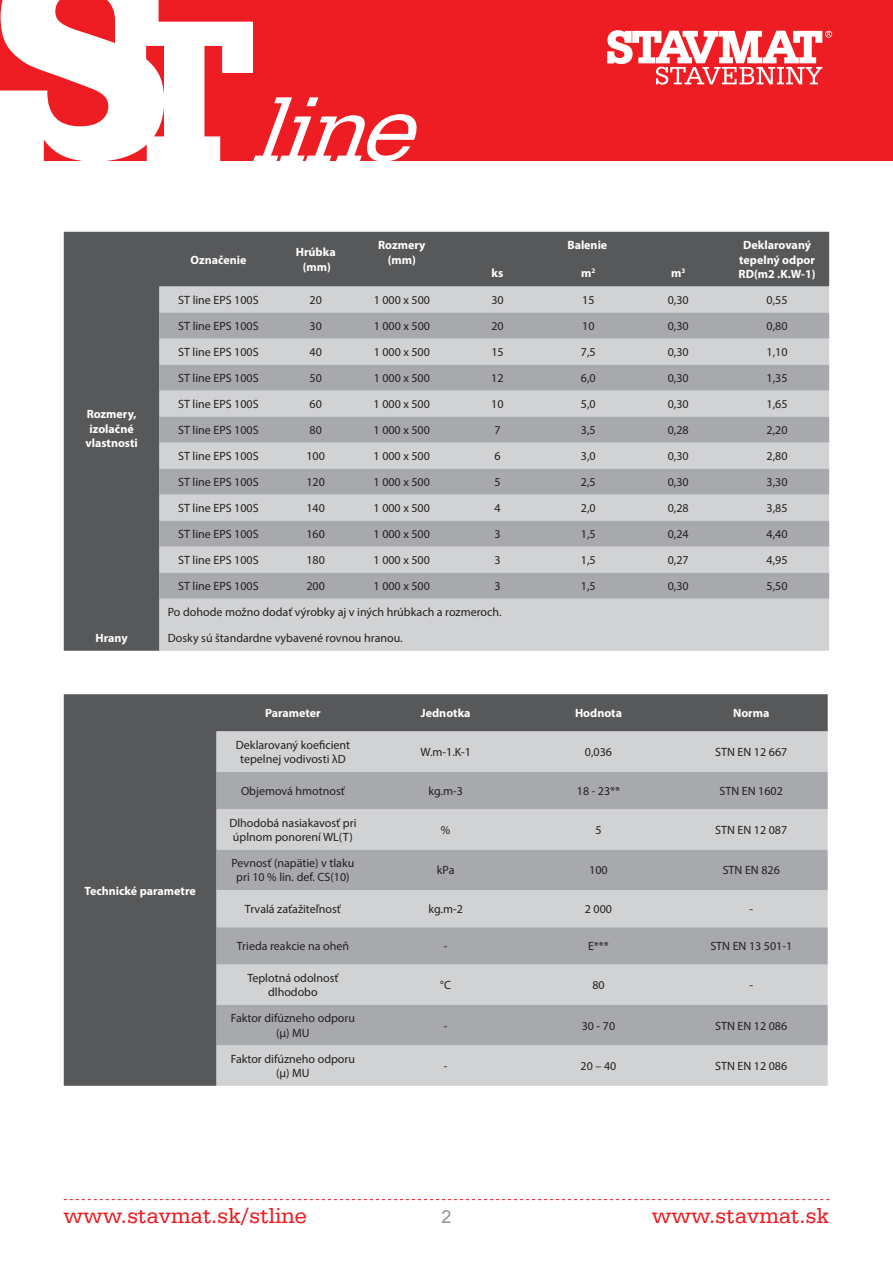
<style>
.page{position:relative;width:893px;height:1263px;background:#fff}
.page>*{position:absolute;margin:0;border:0;box-sizing:border-box;transform-origin:0 0}
.t1{font:22.8px "Serifa TL";color:#ee1d23}
.t2{font:18px "Arial";color:#939598}
.t3{font:12px/14.4px "Myriad Pro";color:#231f20;text-align:center}
.t4{font:700 12px/14.4px "Myriad Pro";color:#fff;text-align:center}
.t5{font:700 7.05px "Myriad Pro";color:#fff}
</style>
<div class="page">
<div style="left:0;top:0;width:893px;height:160px;background:#ee1d23"></div>
<svg style="left:607px;top:30px;width:225px;height:55px"></svg>
<svg style="left:64px;top:1199px;width:765px;height:1px"></svg>
<svg style="left:0;top:0;width:417px;height:161px"></svg>
<div style="left:64px;top:232px;width:765px;height:419px;background:#57585a"></div>
<div style="left:159px;top:287px;width:670px;height:364px;background:#d1d2d4"></div>
<svg style="left:159px;top:313px;width:670px;height:286px;background:#bbbcbf"></svg>
<div style="left:64px;top:694px;width:764px;height:392px;background:#57585a"></div>
<div style="left:217px;top:731px;width:611px;height:355px;background:#d1d2d4"></div>
<svg style="left:217px;top:772px;width:611px;height:273px;background:#b9babe"></svg>
<p class="t4" style="left:85px;top:407px;width:54px">Rozmery, izolačné vlastnosti</p>
<p class="t4" style="left:191px;top:252px;width:57px">Označenie</p>
<p class="t4" style="left:296px;top:245px;width:41px">Hrúbka (mm)</p>
<p class="t4" style="left:378px;top:238px;width:49px">Rozmery (mm)</p>
<p class="t4" style="left:567px;top:238px;width:41px">Balenie</p>
<p class="t4" style="left:739px;top:238px;width:77px">Deklarovaný tepelný odpor</p>
<p class="t5" style="left:592px;top:266px;width:5px">2</p>
<p class="t4" style="left:671px;top:265px;width:16px">m<sup>3</sup></p>
<p class="t4" style="left:492px;top:265px;width:13px">ks</p>
<p class="t4" style="left:581px;top:265px;width:12px">m</p>
<p class="t4" style="left:739px;top:266px;width:79px">RD(m2 .K.W-1)</p>
<p class="t3" style="left:178px;top:293px;width:82px">ST line EPS 100S</p>
<p class="t3" style="left:310px;top:293px;width:14px">20</p>
<p class="t3" style="left:374px;top:293px;width:58px">1 000 x 500</p>
<p class="t3" style="left:491px;top:293px;width:14px">30</p>
<p class="t3" style="left:582px;top:293px;width:14px">15</p>
<p class="t3" style="left:668px;top:293px;width:22px">0,30</p>
<p class="t3" style="left:767px;top:293px;width:22px">0,55</p>
<p class="t3" style="left:178px;top:319px;width:82px">ST line EPS 100S</p>
<p class="t3" style="left:310px;top:319px;width:14px">30</p>
<p class="t3" style="left:374px;top:319px;width:58px">1 000 x 500</p>
<p class="t3" style="left:491px;top:319px;width:14px">20</p>
<p class="t3" style="left:582px;top:319px;width:14px">10</p>
<p class="t3" style="left:668px;top:319px;width:22px">0,30</p>
<p class="t3" style="left:767px;top:319px;width:22px">0,80</p>
<p class="t3" style="left:178px;top:345px;width:82px">ST line EPS 100S</p>
<p class="t3" style="left:310px;top:345px;width:14px">40</p>
<p class="t3" style="left:374px;top:345px;width:58px">1 000 x 500</p>
<p class="t3" style="left:491px;top:345px;width:14px">15</p>
<p class="t3" style="left:581px;top:345px;width:16px">7,5</p>
<p class="t3" style="left:668px;top:345px;width:22px">0,30</p>
<p class="t3" style="left:767px;top:345px;width:22px">1,10</p>
<p class="t3" style="left:178px;top:371px;width:82px">ST line EPS 100S</p>
<p class="t3" style="left:310px;top:371px;width:14px">50</p>
<p class="t3" style="left:374px;top:371px;width:58px">1 000 x 500</p>
<p class="t3" style="left:491px;top:371px;width:14px">12</p>
<p class="t3" style="left:581px;top:371px;width:16px">6,0</p>
<p class="t3" style="left:668px;top:371px;width:22px">0,30</p>
<p class="t3" style="left:767px;top:371px;width:22px">1,35</p>
<p class="t3" style="left:178px;top:397px;width:82px">ST line EPS 100S</p>
<p class="t3" style="left:310px;top:397px;width:14px">60</p>
<p class="t3" style="left:374px;top:397px;width:58px">1 000 x 500</p>
<p class="t3" style="left:491px;top:397px;width:14px">10</p>
<p class="t3" style="left:581px;top:397px;width:16px">5,0</p>
<p class="t3" style="left:668px;top:397px;width:22px">0,30</p>
<p class="t3" style="left:767px;top:397px;width:22px">1,65</p>
<p class="t3" style="left:178px;top:423px;width:82px">ST line EPS 100S</p>
<p class="t3" style="left:309px;top:423px;width:14px">80</p>
<p class="t3" style="left:374px;top:423px;width:58px">1 000 x 500</p>
<p class="t3" style="left:494px;top:423px;width:8px">7</p>
<p class="t3" style="left:581px;top:423px;width:16px">3,5</p>
<p class="t3" style="left:668px;top:423px;width:22px">0,28</p>
<p class="t3" style="left:767px;top:423px;width:22px">2,20</p>
<p class="t3" style="left:178px;top:449px;width:82px">ST line EPS 100S</p>
<p class="t3" style="left:306px;top:449px;width:20px">100</p>
<p class="t3" style="left:374px;top:449px;width:58px">1 000 x 500</p>
<p class="t3" style="left:494px;top:449px;width:8px">6</p>
<p class="t3" style="left:581px;top:449px;width:16px">3,0</p>
<p class="t3" style="left:668px;top:449px;width:22px">0,30</p>
<p class="t3" style="left:767px;top:449px;width:22px">2,80</p>
<p class="t3" style="left:178px;top:475px;width:82px">ST line EPS 100S</p>
<p class="t3" style="left:306px;top:475px;width:20px">120</p>
<p class="t3" style="left:374px;top:475px;width:58px">1 000 x 500</p>
<p class="t3" style="left:494px;top:475px;width:8px">5</p>
<p class="t3" style="left:581px;top:475px;width:16px">2,5</p>
<p class="t3" style="left:668px;top:475px;width:22px">0,30</p>
<p class="t3" style="left:767px;top:475px;width:22px">3,30</p>
<p class="t3" style="left:178px;top:501px;width:82px">ST line EPS 100S</p>
<p class="t3" style="left:306px;top:501px;width:20px">140</p>
<p class="t3" style="left:374px;top:501px;width:58px">1 000 x 500</p>
<p class="t3" style="left:494px;top:501px;width:8px">4</p>
<p class="t3" style="left:581px;top:501px;width:16px">2,0</p>
<p class="t3" style="left:668px;top:501px;width:22px">0,28</p>
<p class="t3" style="left:767px;top:501px;width:22px">3,85</p>
<p class="t3" style="left:178px;top:527px;width:82px">ST line EPS 100S</p>
<p class="t3" style="left:306px;top:527px;width:20px">160</p>
<p class="t3" style="left:374px;top:527px;width:58px">1 000 x 500</p>
<p class="t3" style="left:494px;top:527px;width:8px">3</p>
<p class="t3" style="left:581px;top:527px;width:16px">1,5</p>
<p class="t3" style="left:668px;top:527px;width:22px">0,24</p>
<p class="t3" style="left:767px;top:527px;width:22px">4,40</p>
<p class="t3" style="left:178px;top:553px;width:82px">ST line EPS 100S</p>
<p class="t3" style="left:306px;top:553px;width:20px">180</p>
<p class="t3" style="left:374px;top:553px;width:58px">1 000 x 500</p>
<p class="t3" style="left:494px;top:553px;width:8px">3</p>
<p class="t3" style="left:581px;top:553px;width:16px">1,5</p>
<p class="t3" style="left:668px;top:553px;width:22px">0,27</p>
<p class="t3" style="left:767px;top:553px;width:22px">4,95</p>
<p class="t3" style="left:178px;top:579px;width:82px">ST line EPS 100S</p>
<p class="t3" style="left:306px;top:579px;width:20px">200</p>
<p class="t3" style="left:374px;top:579px;width:58px">1 000 x 500</p>
<p class="t3" style="left:494px;top:579px;width:8px">3</p>
<p class="t3" style="left:581px;top:579px;width:16px">1,5</p>
<p class="t3" style="left:668px;top:579px;width:22px">0,30</p>
<p class="t3" style="left:767px;top:579px;width:22px">5,50</p>
<p class="t3" style="left:168px;top:605px;width:335px">Po dohode možno dodať výrobky aj v iných hrúbkach a rozmeroch.</p>
<p class="t4" style="left:95px;top:630px;width:34px">Hrany</p>
<p class="t3" style="left:168px;top:631px;width:236px">Dosky sú štandardne vybavené rovnou hranou.</p>
<p class="t4" style="left:84px;top:883px;width:113px">Technické parametre</p>
<p class="t4" style="left:265px;top:706px;width:57px">Parameter</p>
<p class="t4" style="left:421px;top:706px;width:51px">Jednotka</p>
<p class="t4" style="left:575px;top:706px;width:49px">Hodnota</p>
<p class="t4" style="left:733px;top:706px;width:38px">Norma</p>
<p class="t3" style="left:236px;top:737px;width:116px">Deklarovaný koeficient tepelnej vodivosti λD</p>
<p class="t3" style="left:420px;top:745px;width:52px">W.m-1.K-1</p>
<p class="t3" style="left:585px;top:745px;width:29px">0,036</p>
<p class="t3" style="left:715px;top:745px;width:73px">STN EN 12 667</p>
<p class="t3" style="left:241px;top:784px;width:105px">Objemová hmotnosť</p>
<p class="t3" style="left:428px;top:784px;width:36px">kg.m-3</p>
<p class="t3" style="left:577px;top:784px;width:45px">18 - 23**</p>
<p class="t3" style="left:720px;top:784px;width:65px">STN EN 1602</p>
<p class="t3" style="left:229px;top:815px;width:129px;text-align:left">Dlhodobá nasiakavosť pri úplnom ponorení WL(T)</p>
<p class="t3" style="left:441px;top:822px;width:11px">%</p>
<p class="t3" style="left:595px;top:822px;width:8px">5</p>
<p class="t3" style="left:715px;top:822px;width:73px">STN EN 12 087</p>
<p class="t3" style="left:232px;top:856px;width:124px">Pevnosť (napätie) v tlaku pri 10 % lin. def. CS(10)</p>
<p class="t3" style="left:437px;top:863px;width:19px">kPa</p>
<p class="t3" style="left:589px;top:863px;width:20px">100</p>
<p class="t3" style="left:723px;top:863px;width:59px">STN EN 826</p>
<p class="t3" style="left:245px;top:902px;width:97px">Trvalá zaťažiteľnosť</p>
<p class="t3" style="left:428px;top:902px;width:36px">kg.m-2</p>
<p class="t3" style="left:585px;top:902px;width:29px">2 000</p>
<p class="t3" style="left:749px;top:902px;width:5px">-</p>
<p class="t3" style="left:237px;top:939px;width:114px">Trieda reakcie na oheň</p>
<p class="t3" style="left:444px;top:939px;width:5px">-</p>
<p class="t3" style="left:588px;top:939px;width:22px">E***</p>
<p class="t3" style="left:710px;top:939px;width:83px">STN EN 13 501-1</p>
<p class="t3" style="left:247px;top:970px;width:93px">Teplotná odolnosť dlhodobo</p>
<p class="t3" style="left:440px;top:978px;width:12px">°C</p>
<p class="t3" style="left:592px;top:978px;width:14px">80</p>
<p class="t3" style="left:749px;top:978px;width:5px">-</p>
<p class="t3" style="left:231px;top:1011px;width:126px">Faktor difúzneho odporu (μ) MU</p>
<p class="t3" style="left:444px;top:1018px;width:5px">-</p>
<p class="t3" style="left:582px;top:1018px;width:35px">30 - 70</p>
<p class="t3" style="left:715px;top:1018px;width:73px">STN EN 12 086</p>
<p class="t3" style="left:231px;top:1051px;width:126px">Faktor difúzneho odporu (μ) MU</p>
<p class="t3" style="left:444px;top:1059px;width:5px">-</p>
<p class="t3" style="left:581px;top:1059px;width:37px">20 – 40</p>
<p class="t3" style="left:715px;top:1059px;width:73px">STN EN 12 086</p>
<h1 class="t1" style="left:63px;top:1201px;width:245px">www.stavmat.sk/stline</h1>
<h2 class="t2" style="left:441px;top:1204px;width:12px">2</h2>
<h1 class="t1" style="left:652px;top:1201px;width:179px">www.stavmat.sk</h1>
</div>
